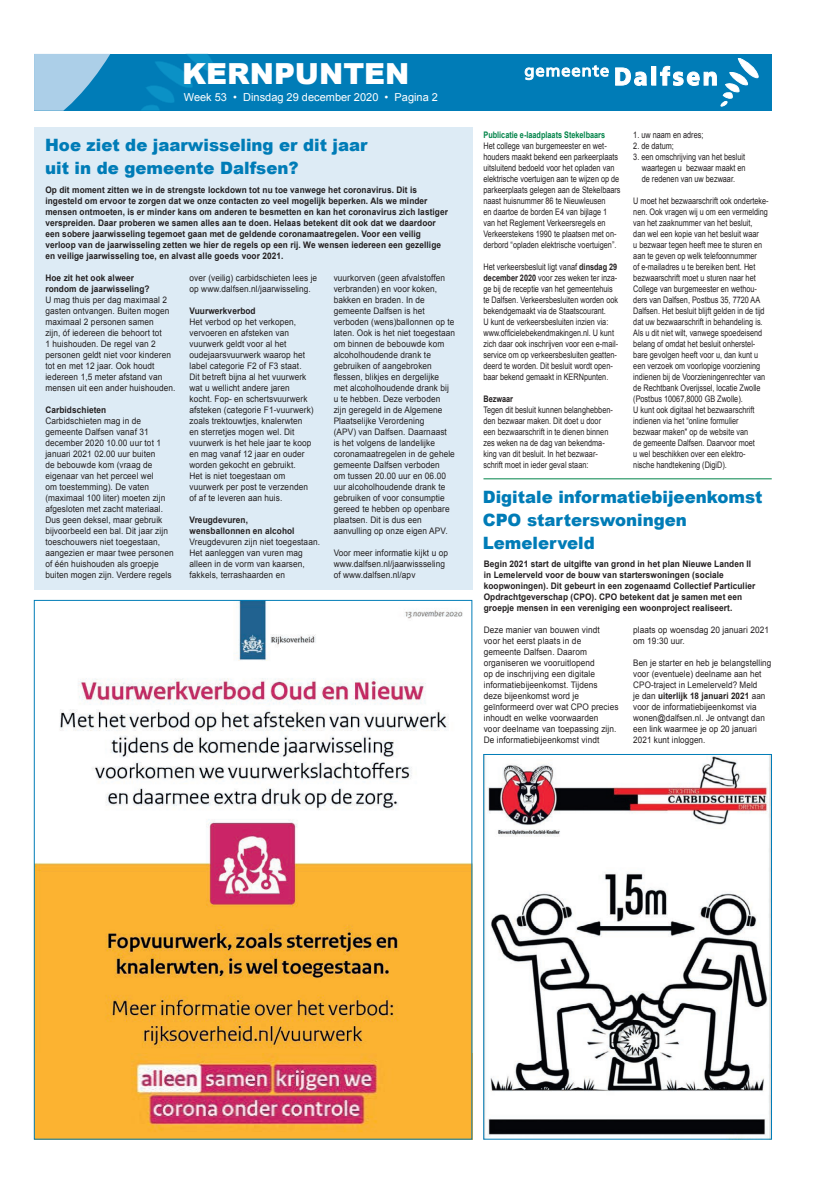
<style>
.page{position:relative;width:820px;height:1177px;background:#fff}
.page>*{position:absolute;margin:0;border:0;box-sizing:border-box;transform-origin:0 0}
.t1{font:900 29px "Arial";color:#fff}
.t2{font:900 17px/23px "Arial";color:#007cb7}
.t3{font:11px "Arial";color:#fff}
.t4{font:9px/11px "Arial";letter-spacing:.01em;color:#231f20;scale:.92 1}
.t5{font:9px/11px "Arial";letter-spacing:.01em;color:#231f20;scale:.81 1}
.t6{font:700 9px/11px "Arial";letter-spacing:.01em;color:#231f20;scale:.92 1}
.t7{font:9px/11px "Arial";letter-spacing:.01em;color:#231f20;scale:.9 1}
.t8{font:700 9px "Arial";color:#008348;scale:.81 1}
.t9{font:700 9px "Arial";letter-spacing:.01em;color:#231f20;scale:.81 1}
.s1{font-weight:700}
</style>
<div class="page">
<div style="left:34px;top:127px;width:438px;height:462px;background:#ddebf5"></div>
<hr style="left:483px;top:478px;width:288px;height:1px;background:#008348">
<div style="left:34px;top:54px;width:737px;height:57px;background:#007cb7"></div>
<svg style="left:141px;top:54px;width:75px;height:57px"></svg>
<svg style="left:615px;top:68px;width:31px;height:18px"></svg>
<div style="left:651px;top:66px;width:4px;height:19px;border:1px solid #fff"></div>
<svg style="left:660px;top:58px;width:98px;height:48px"></svg>
<svg style="left:524px;top:65px;width:84px;height:15px"></svg>
<svg style="left:34px;top:54px;width:76px;height:57px"></svg>
<img style="left:36px;top:602px;width:434px;height:451px">
<img style="left:36px;top:1053px;width:434px;height:84px">
<img style="left:485px;top:756px;width:284px;height:381px">
<div style="left:483px;top:754px;width:288px;height:385px;border:1px solid #007cb7"></div>
<h1 class="t1" style="left:182px;top:53px;width:229px">KERNPUNTEN</h1>
<p class="t3" style="left:184px;top:90px;width:255px">Week 53 • Dinsdag 29 december 2020 • Pagina 2</p>
<h2 class="t2" style="left:45px;top:133px;width:324px">Hoe ziet de jaarwisseling er dit jaar uit in de gemeente Dalfsen?</h2>
<p class="t6" style="left:45px;top:184px;width:439px">Op dit moment zitten we in de strengste lockdown tot nu toe vanwege het coronavirus. Dit is ingesteld om ervoor te zorgen dat we onze contacten zo veel mogelijk beperken. Als we minder mensen ontmoeten, is er minder kans om anderen te besmetten en kan het coronavirus zich lastiger verspreiden. Daar proberen we samen alles aan te doen. Helaas betekent dit ook dat we daardoor een sobere jaarwisseling tegemoet gaan met de geldende coronamaatregelen. Voor een veilig verloop van de jaarwisseling zetten we hier de regels op een rij. We wensen iedereen een gezellige en veilige jaarwisseling toe, en alvast alle goeds voor 2021.</p>
<p class="t6" style="left:45px;top:272px;width:115px">Hoe zit het ook alweer rondom de jaarwisseling?</p>
<p class="t4" style="left:45px;top:294px;width:143px">U mag thuis per dag maximaal 2 gasten ontvangen. Buiten mogen maximaal 2 personen samen<br>zijn, óf iedereen die behoort tot<br>1 huishouden. De regel van 2 personen geldt niet voor kinderen tot en met 12 jaar. Ook houdt iedereen 1,5 meter afstand van mensen uit een ander huishouden.</p>
<p class="t6" style="left:45px;top:404px;width:68px">Carbidschieten</p>
<p class="t4" style="left:45px;top:415px;width:141px">Carbidschieten mag in de gemeente Dalfsen vanaf 31 december 2020 10.00 uur tot 1 januari 2021 02.00 uur buiten<br>de bebouwde kom (vraag de eigenaar van het perceel wel<br>om toestemming). De vaten (maximaal 100 liter) moeten zijn afgesloten met zacht materiaal.<br>Dus geen deksel, maar gebruik bijvoorbeeld een bal. Dit jaar zijn toeschouwers niet toegestaan, aangezien er maar twee personen of één huishouden als groepje buiten mogen zijn. Verdere regels</p>
<p class="t4" style="left:189px;top:272px;width:140px">over (veilig) carbidschieten lees je op www.dalfsen.nl/jaarwisseling.</p>
<p class="t6" style="left:189px;top:305px;width:73px">Vuurwerkverbod</p>
<p class="t4" style="left:189px;top:316px;width:136px">Het verbod op het verkopen, vervoeren en afsteken van vuurwerk geldt voor al het oudejaarsvuurwerk waarop het label categorie F2 of F3 staat.<br>Dit betreft bijna al het vuurwerk wat u wellicht andere jaren kocht. Fop- en schertsvuurwerk afsteken (categorie F1-vuurwerk) zoals trektouwtjes, knalerwten en sterretjes mogen wel. Dit vuurwerk is het hele jaar te koop en mag vanaf 12 jaar en ouder worden gekocht en gebruikt.<br>Het is niet toegestaan om vuurwerk per post te verzenden of af te leveren aan huis.</p>
<p class="t6" style="left:189px;top:514px;width:116px">Vreugdevuren, wensballonnen en alcohol</p>
<p class="t4" style="left:189px;top:536px;width:143px">Vreugdevuren zijn niet toegestaan.<br>Het aanleggen van vuren mag alleen in de vorm van kaarsen, fakkels, terrashaarden en</p>
<p class="t4" style="left:333px;top:272px;width:133px">vuurkorven (geen afvalstoffen verbranden) en voor koken, bakken en braden. In de gemeente Dalfsen is het verboden (wens)ballonnen op te laten. Ook is het niet toegestaan om binnen de bebouwde kom alcoholhoudende drank te gebruiken of aangebroken flessen, blikjes en dergelijke met alcoholhoudende drank bij u te hebben. Deze verboden zijn geregeld in de Algemene<br>Plaatselijke Verordening<br>(APV) van Dalfsen. Daarnaast is het volgens de landelijke coronamaatregelen in de gehele gemeente Dalfsen verboden<br>om tussen 20.00 uur en 06.00 uur alcoholhoudende drank te gebruiken of voor consumptie gereed te hebben op openbare plaatsen. Dit is dus een aanvulling op onze eigen APV.</p>
<p class="t4" style="left:333px;top:547px;width:126px">Voor meer informatie kijkt u op www.dalfsen.nl/jaarwissseling of www.dalfsen.nl/apv</p>
<p class="t8" style="left:483px;top:129px;width:152px">Publicatie e-laadplaats Stekelbaars</p>
<p class="t5" style="left:483px;top:140px;width:171px">Het college van burgemeester en wet&shy;houders maakt bekend een parkeerplaats uitsluitend bedoeld voor het opladen van elektrische voertuigen aan te wijzen op de parkeerplaats gelegen aan de Stekelbaars naast huisnummer 86 te Nieuwleusen<br>en daartoe de borden E4 van bijlage 1 van het Reglement Verkeersregels en Verkeerstekens 1990 te plaatsen met on&shy;derbord “opladen elektrische voertuigen”.</p>
<p class="t5" style="left:483px;top:261px;width:168px">Het verkeersbesluit ligt vanaf <span class="s1">dinsdag 29 december 2020</span> voor zes weken ter inza&shy;ge bij de receptie van het gemeentehuis te Dalfsen. Verkeersbesluiten worden ook bekendgemaakt via de Staatscourant.<br>U kunt de verkeersbesluiten inzien via: www.officielebekendmakingen.nl. U kunt zich daar ook inschrijven voor een e-mail&shy;service om op verkeersbesluiten geatten&shy;deerd te worden. Dit besluit wordt open&shy;baar bekend gemaakt in KERNpunten.</p>
<p class="t9" style="left:483px;top:393px;width:38px">Bezwaar</p>
<p class="t5" style="left:483px;top:404px;width:161px">Tegen dit besluit kunnen belanghebben&shy;den bezwaar maken. Dit doet u door een bezwaarschrift in te dienen binnen zes weken na de dag van bekendma&shy;king van dit besluit. In het bezwaar&shy;schrift moet in ieder geval staan:</p>
<p class="t5" style="left:633px;top:129px;width:88px">1. uw naam en adres;</p>
<p class="t5" style="left:633px;top:140px;width:52px">2. de datum;</p>
<p class="t5" style="left:641px;top:151px;width:130px;text-align:justify;text-indent:-9px">3. een omschrijving van het besluit waartegen u bezwaar maakt en de redenen van uw bezwaar.</p>
<p class="t5" style="left:633px;top:195px;width:169px">U moet het bezwaarschrift ook onderteke&shy;nen. Ook vragen wij u om een vermelding van het zaaknummer van het besluit,<br>dan wel een kopie van het besluit waar<br>u bezwaar tegen heeft mee te sturen en aan te geven op welk telefoonnummer<br>of e-mailadres u te bereiken bent. Het bezwaarschrift moet u sturen naar het College van burgemeester en wethou&shy;ders van Dalfsen, Postbus 35, 7720 AA Dalfsen. Het besluit blijft gelden in de tijd dat uw bezwaarschrift in behandeling is.<br>Als u dit niet wilt, vanwege spoedeisend belang of omdat het besluit onherstel&shy;bare gevolgen heeft voor u, dan kunt u een verzoek om voorlopige voorziening indienen bij de Voorzieningenrechter van de Rechtbank Overijssel, locatie Zwolle (Postbus 10067,8000 GB Zwolle).<br>U kunt ook digitaal het bezwaarschrift indienen via het “online formulier<br>bezwaar maken" op de website van<br>de gemeente Dalfsen. Daarvoor moet<br>u wel beschikken over een elektro&shy;nische handtekening (DigiD).</p>
<h2 class="t2" style="left:482px;top:484px;width:281px">Digitale informatiebijeenkomst<br>CPO starterswoningen<br>Lemelerveld</h2>
<p class="t6" style="left:483px;top:558px;width:296px">Begin 2021 start de uitgifte van grond in het plan Nieuwe Landen II in Lemelerveld voor de bouw van starterswoningen (sociale koopwoningen). Dit gebeurt in een zogenaamd Collectief Particulier Opdrachtgeverschap (CPO). CPO betekent dat je samen met een groepje mensen in een vereniging een woonproject realiseert.</p>
<p class="t4" style="left:483px;top:624px;width:148px">Deze manier van bouwen vindt<br>voor het eerst plaats in de gemeente Dalfsen. Daarom organiseren we vooruitlopend<br>op de inschrijving een digitale informatiebijeenkomst. Tijdens<br>deze bijeenkomst word je geïnformeerd over wat CPO precies inhoudt en welke voorwaarden<br>voor deelname van toepassing zijn.<br>De informatiebijeenkomst vindt</p>
<p class="t4" style="left:633px;top:624px;width:149px">plaats op woensdag 20 januari 2021 om 19:30 uur.</p>
<p class="t7" style="left:633px;top:657px;width:155px">Ben je starter en heb je belangstelling voor (eventuele) deelname aan het CPO-traject in Lemelerveld? Meld<br>je dan <span class="s1">uiterlijk 18 januari 2021</span> aan voor de informatiebijeenkomst via wonen@dalfsen.nl. Je ontvangt dan een link waarmee je op 20 januari 2021 kunt inloggen.</p>
</div>
